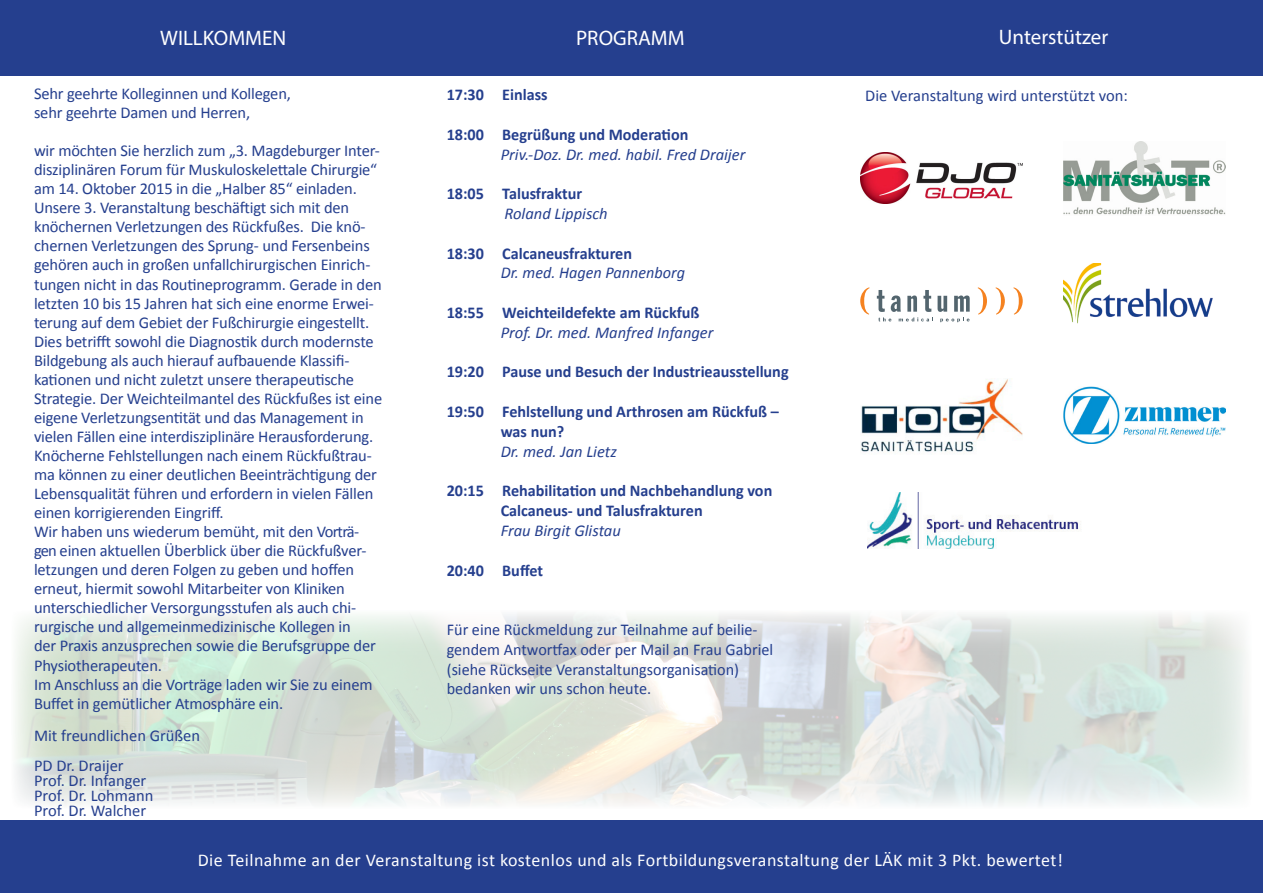
<style>
.page{position:relative;width:1263px;height:893px;background:#fff}
.page>*{position:absolute;margin:0;border:0;box-sizing:border-box;transform-origin:0 0}
.t1{font:21px "Myriad Pro";color:#fff}
.t2{font:18px "Calibri";letter-spacing:.025em;color:#fff}
.t3{font:16.5px/19px "Calibri";letter-spacing:-.01em;color:#253f8e}
.t4{font:700 16.5px/19.8px "Calibri";color:#253f8e}
.t5{font:italic 16.5px "Calibri";color:#253f8e}
</style>
<div class="page">
<img style="left:15px;top:614px;width:1232px;height:192px">
<div style="left:0;top:0;width:1263px;height:76px;background:#253f8e"></div>
<div style="left:0;top:820px;width:1263px;height:73px;background:#253f8e"></div>
<img style="left:860px;top:153px;width:163px;height:51px">
<img style="left:868px;top:492px;width:213px;height:57px">
<svg style="left:860px;top:287px;width:9px;height:28px"></svg>
<svg style="left:978px;top:287px;width:9px;height:28px"></svg>
<svg style="left:996px;top:287px;width:9px;height:28px"></svg>
<svg style="left:1013px;top:287px;width:10px;height:28px"></svg>
<svg style="left:877px;top:290px;width:93px;height:32px"></svg>
<img style="left:1063px;top:141px;width:163px;height:74px">
<img style="left:1063px;top:264px;width:150px;height:60px">
<img style="left:1063px;top:387px;width:163px;height:56px">
<img style="left:861px;top:378px;width:162px;height:74px">
<p class="t1" style="left:160px;top:25px;width:128px">WILLKOMMEN</p>
<p class="t3" style="left:34px;top:84px;width:258px">Sehr geehrte Kolleginnen und Kollegen,</p>
<p class="t3" style="left:34px;top:103px;width:218px">sehr geehrte Damen und Herren,</p>
<p class="t3" style="left:34px;top:141px;width:347px">wir möchten Sie herzlich zum „3. Magdeburger Inter&shy;disziplinären Forum für Muskuloskelettale Chirurgie“ am 14. Oktober 2015 in die „Halber 85“ einladen.</p>
<p class="t3" style="left:34px;top:198px;width:350px">Unsere 3. Veranstaltung beschäftigt sich mit den knöchernen Verletzungen des Rückfußes. Die knö&shy;chernen Verletzungen des Sprung- und Fersenbeins gehören auch in großen unfallchirurgischen Einrich&shy;tungen nicht in das Routineprogramm. Gerade in den letzten 10 bis 15 Jahren hat sich eine enorme Erwei&shy;terung auf dem Gebiet der Fußchirurgie eingestellt.<br>Dies betrifft sowohl die Diagnostik durch modernste Bildgebung als auch hierauf aufbauende Klassifi&shy;kationen und nicht zuletzt unsere therapeutische Strategie. Der Weichteilmantel des Rückfußes ist eine eigene Verletzungsentität und das Management in vielen Fällen eine interdisziplinäre Herausforderung.<br>Knöcherne Fehlstellungen nach einem Rückfußtrau&shy;ma können zu einer deutlichen Beeinträchtigung der Lebensqualität führen und erfordern in vielen Fällen einen korrigierenden Eingriff.</p>
<p class="t3" style="left:34px;top:522px;width:343px">Wir haben uns wiederum bemüht, mit den Vorträ&shy;gen einen aktuellen Überblick über die Rückfußver&shy;letzungen und deren Folgen zu geben und hoffen erneut, hiermit sowohl Mitarbeiter von Kliniken unterschiedlicher Versorgungsstufen als auch chi&shy;rurgische und allgemeinmedizinische Kollegen in der Praxis anzusprechen sowie die Berufsgruppe der Physiotherapeuten.</p>
<p class="t3" style="left:34px;top:674px;width:340px;line-height:19.5px">Im Anschluss an die Vorträge laden wir Sie zu einem<br>Buffet in gemütlicher Atmosphäre ein.</p>
<p class="t3" style="left:34px;top:726px;width:168px">Mit freundlichen Grüßen</p>
<p class="t3" style="left:34px;top:756px;width:91px">PD Dr. Draijer</p>
<p class="t3" style="left:34px;top:771px;width:114px">Prof. Dr. Infanger</p>
<p class="t3" style="left:34px;top:786px;width:121px">Prof. Dr. Lohmann</p>
<p class="t3" style="left:34px;top:801px;width:114px">Prof. Dr. Walcher</p>
<p class="t1" style="left:576px;top:25px;width:110px">PROGRAMM</p>
<p class="t4" style="left:447px;top:85px;width:102px">17:30 Einlass</p>
<p class="t4" style="left:447px;top:124px;width:243px">18:00 Begrüßung und Moderation</p>
<p class="t5" style="left:501px;top:143px;width:246px">Priv.-Doz. Dr. med. habil. Fred Draijer</p>
<p class="t4" style="left:447px;top:184px;width:137px">18:05 Talusfraktur</p>
<p class="t5" style="left:504px;top:202px;width:105px">Roland Lippisch</p>
<p class="t4" style="left:447px;top:243px;width:187px">18:30 Calcaneusfrakturen</p>
<p class="t5" style="left:501px;top:262px;width:186px">Dr. med. Hagen Pannenborg</p>
<p class="t4" style="left:447px;top:303px;width:254px">18:55 Weichteildefekte am Rückfuß</p>
<p class="t5" style="left:501px;top:321px;width:214px">Prof. Dr. med. Manfred Infanger</p>
<p class="t4" style="left:447px;top:362px;width:343px">19:20 Pause und Besuch der Industrieausstellung</p>
<p class="t4" style="left:501px;top:402px;width:280px;text-indent:-54px">19:50 Fehlstellung und Arthrosen am Rückfuß – was nun?</p>
<p class="t5" style="left:501px;top:440px;width:118px">Dr. med. Jan Lietz</p>
<p class="t4" style="left:501px;top:481px;width:273px;text-indent:-54px">20:15 Rehabilitation und Nachbehandlung von<br>Calcaneus- und Talusfrakturen</p>
<p class="t5" style="left:501px;top:519px;width:122px">Frau Birgit Glistau</p>
<p class="t4" style="left:447px;top:560px;width:98px">20:40 Buffet</p>
<p class="t3" style="left:447px;top:620px;width:328px;line-height:19.8px">Für eine Rückmeldung zur Teilnahme auf beilie&shy;gendem Antwortfax oder per Mail an Frau Gabriel (siehe Rückseite Veranstaltungsorganisation)</p>
<p class="t3" style="left:447px;top:679px;width:206px">bedanken wir uns schon heute.</p>
<p class="t1" style="left:999px;top:24px;width:111px">Unterstützer</p>
<p class="t3" style="left:865px;top:86px;width:264px">Die Veranstaltung wird unterstützt von:</p>
<p class="t2" style="left:198px;top:848px;width:866px">Die Teilnahme an der Veranstaltung ist kostenlos und als Fortbildungsveranstaltung der LÄK mit 3 Pkt. bewertet!</p>
</div>
